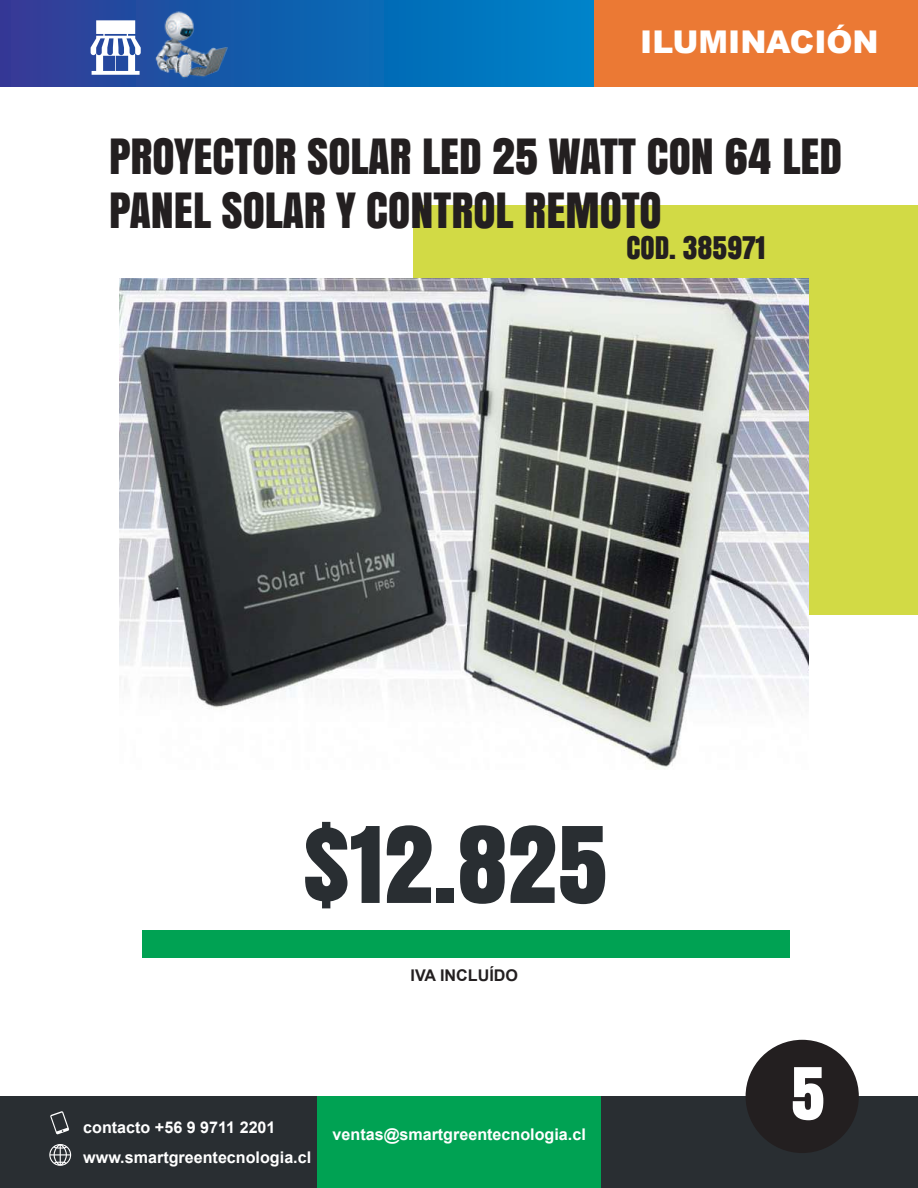
<style>
.page{position:relative;width:918px;height:1188px;background:#fff}
.page>*{position:absolute;margin:0;border:0;box-sizing:border-box;transform-origin:0 0}
.t1{font:98.85px "Anton";color:#292e32}
.t2{font:67.35px "Anton";color:#fff}
.t3{font:45.45px/54.4px "Anton";color:#231f20}
.t4{font:900 31.35px "Arial";color:#fff}
.t5{font:29.1px "Anton";color:#231f20}
.t6{font:700 16.2px/30.3px "Arial";color:#fff}
.t7{font:700 16.2px "Arial";color:#231f20}
</style>
<div class="page">
<div style="left:0;top:1096px;width:918px;height:92px;background:#292e32"></div>
<div style="left:317px;top:1096px;width:284px;height:92px;background:#00a253"></div>
<div style="left:142px;top:930px;width:647px;height:28px;background:#00a253"></div>
<svg style="left:0;top:0;width:594px;height:87px;background:#0f63b1"></svg>
<div style="left:414px;top:205px;width:504px;height:410px;background:#d2da45"></div>
<svg style="left:91px;top:20px;width:50px;height:55px"></svg>
<svg style="left:50px;top:1111px;width:19px;height:24px"></svg>
<svg style="left:49px;top:1144px;width:22px;height:22px"></svg>
<img style="left:145px;top:0;width:98px;height:87px">
<div style="left:594px;top:0;width:324px;height:87px;background:#eb7934"></div>
<img style="left:120px;top:279px;width:689px;height:490px">
<div style="left:746px;top:1040px;width:113px;height:113px;background:#231f20;border-radius:50%"></div>
<h3 class="t4" style="left:640px;top:19px;width:240px">ILUMINACIÓN</h3>
<h3 class="t3" style="left:109px;top:127px;width:735px">PROYECTOR SOLAR LED 25 WATT CON 64 LED<br>PANEL SOLAR Y CONTROL REMOTO</h3>
<h3 class="t5" style="left:626px;top:225px;width:141px">COD. 385971</h3>
<h1 class="t1" style="left:303px;top:787px;width:307px">$12.825</h1>
<p class="t7" style="left:411px;top:964px;width:109px">IVA INCLUÍDO</p>
<p class="t6" style="left:83px;top:1112px;width:229px">contacto +56 9 9711 2201 www.smartgreentecnologia.cl</p>
<p class="t6" style="left:333px;top:1120px;width:255px">ventas@smartgreentecnologia.cl</p>
<h2 class="t2" style="left:791px;top:1040px;width:36px">5</h2>
</div>
